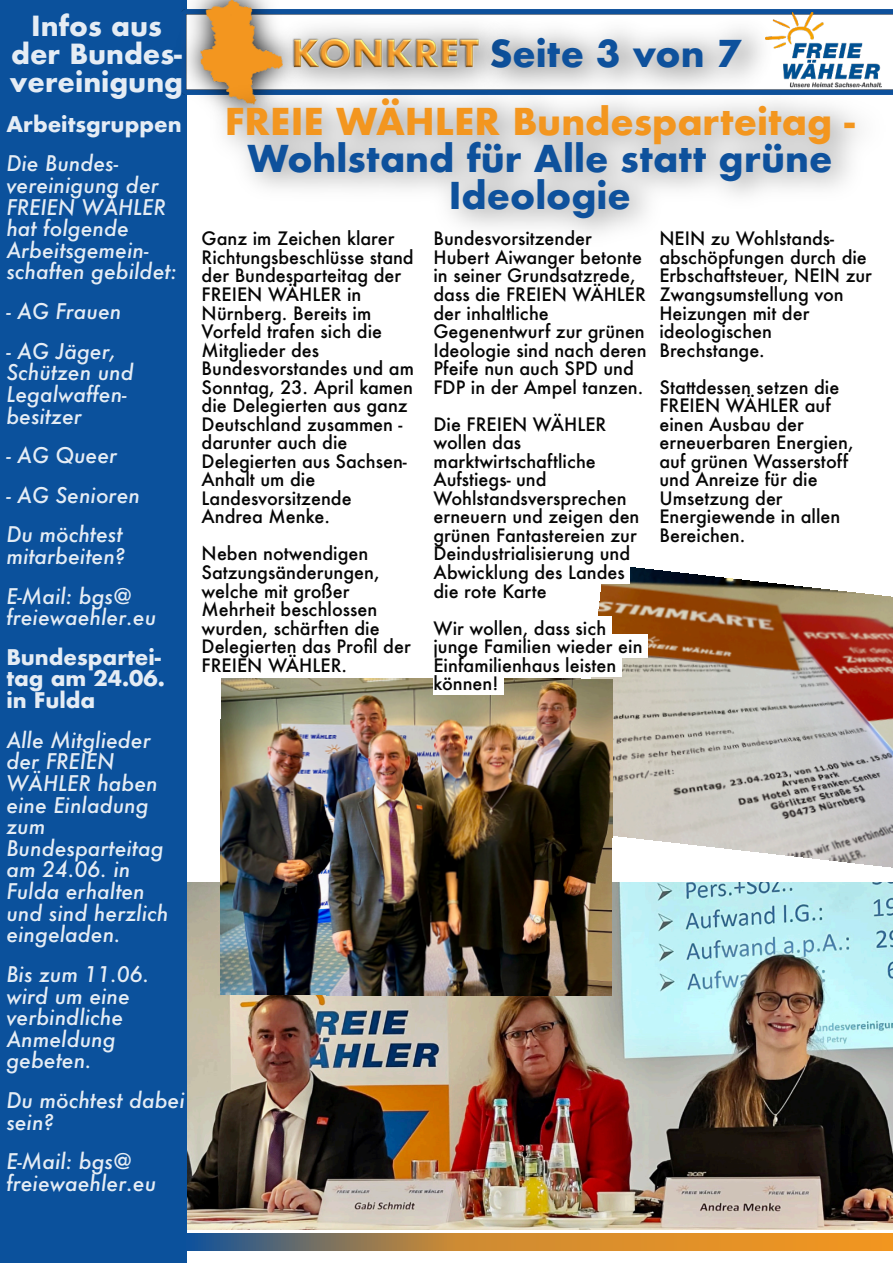
<style>
.page{position:relative;width:893px;height:1263px;background:#fff}
.page>*{position:absolute;margin:0;border:0;box-sizing:border-box;transform-origin:0 0}
.t1{font:36px/37px "font 000000002 a 273745";color:#0e519c;text-align:center}
.t2{font:36px "font 000000002 a 273745";color:#f3961f}
.t3{font:27px/27.8px "font 000000002 a 273745";color:rgb(255 255 255/.9);text-align:center}
.t4{font:21px/21.6px "font 000000002 a 273745";color:rgb(255 255 255/.9)}
.t5{font:18px/18.6px "font 000000002 a 273745";color:#060606}
</style>
<div class="page">
<img style="left:591px;top:567px;width:302px;height:301px">
<img style="left:187px;top:883px;width:706px;height:347px">
<img style="left:220px;top:678px;width:393px;height:317px">
<div style="left:0;top:0;width:187px;height:1263px;background:#0b519c"></div>
<img style="left:309px;top:10px;width:584px;height:85px">
<img style="left:766px;top:12px;width:116px;height:65px">
<img style="left:510px;top:18px;width:263px;height:59px">
<img style="left:309px;top:17px;width:201px;height:60px">
<img style="left:181px;top:0;width:128px;height:95px">
<img style="left:201px;top:0;width:81px;height:101px">
<div style="left:433px;top:560px;width:197px;height:24px;background:#fff"></div>
<div style="left:433px;top:616px;width:179px;height:23px;background:#fff"></div>
<div style="left:433px;top:634px;width:215px;height:24px;background:#fff"></div>
<div style="left:433px;top:653px;width:189px;height:23px;background:#fff"></div>
<div style="left:433px;top:672px;width:71px;height:23px;background:#fff"></div>
<svg style="left:187px;top:1233px;width:705px;height:18px;background:#b6833f"></svg>
<img style="left:211px;top:77px;width:674px;height:156px">
<h2 class="t3" style="left:10px;top:12px;width:175px">Infos aus der Bundes&shy;vereinigung</h2>
<p class="t4" style="left:6px;top:104px;width:177px;line-height:39.6px">Arbeitsgruppen<br>Die Bundes-</p>
<p class="t4" style="left:6px;top:174px;width:172px">vereinigung der<br>FREIEN WÄHLER hat folgende<br>Arbeitsgemein&shy;schaften gebildet:</p>
<p class="t4" style="left:6px;top:300px;width:116px">- AG Frauen</p>
<p class="t4" style="left:6px;top:340px;width:129px">- AG Jäger,<br>Schützen und<br>Legalwaffen&shy;besitzer</p>
<p class="t4" style="left:6px;top:444px;width:112px">- AG Queer</p>
<p class="t4" style="left:6px;top:475px;width:135px;line-height:39.6px">- AG Senioren<br>Du möchtest</p>
<p class="t4" style="left:6px;top:536px;width:127px;line-height:39.6px">mitarbeiten?<br>E-Mail: bgs@</p>
<p class="t4" style="left:6px;top:597px;width:156px;line-height:39.6px">freiewaehler.eu<br>Bundespartei-</p>
<p class="t4" style="left:6px;top:667px;width:160px">tag am 24.06. in Fulda</p>
<p class="t4" style="left:6px;top:729px;width:163px">Alle Mitglieder der FREIEN<br>WÄHLER haben eine Einladung zum<br>Bundesparteitag am 24.06. in<br>Fulda erhalten und sind herzlich eingeladen.</p>
<p class="t4" style="left:6px;top:963px;width:144px">Bis zum 11.06. wird um eine verbindliche<br>Anmeldung gebeten.</p>
<p class="t4" style="left:6px;top:1089px;width:180px">Du möchtest dabei sein?</p>
<p class="t4" style="left:6px;top:1150px;width:151px">E-Mail: bgs@ freiewaehler.eu</p>
<h1 class="t1" style="left:489px;top:35px;width:253px">Seite 3 von 7</h1>
<h1 class="t2" style="left:225px;top:98px;width:631px">FREIE WÄHLER Bundesparteitag -</h1>
<h1 class="t1" style="left:247px;top:140px;width:586px">Wohlstand für Alle statt grüne<br>Ideologie</h1>
<p class="t5" style="left:202px;top:229px;width:214px">Ganz im Zeichen klarer<br>Richtungsbeschlüsse stand der Bundesparteitag der<br>FREIEN WÄHLER in<br>Nürnberg. Bereits im<br>Vorfeld trafen sich die<br>Mitglieder des<br>Bundesvorstandes und am<br>Sonntag, 23. April kamen die Delegierten aus ganz<br>Deutschland zusammen - darunter auch die<br>Delegierten aus Sachsen-<br>Anhalt um die<br>Landesvorsitzende<br>Andrea Menke.</p>
<p class="t5" style="left:202px;top:544px;width:211px">Neben notwendigen<br>Satzungsänderungen, welche mit großer<br>Mehrheit beschlossen wurden, schärften die<br>Delegierten das Profil der<br>FREIEN WÄHLER.</p>
<p class="t5" style="left:433px;top:229px;width:215px">Bundesvorsitzender<br>Hubert Aiwanger betonte in seiner Grundsatzrede, dass die FREIEN WÄHLER der inhaltliche<br>Gegenentwurf zur grünen<br>Ideologie sind nach deren<br>Pfeife nun auch SPD und<br>FDP in der Ampel tanzen.</p>
<p class="t5" style="left:433px;top:414px;width:208px">Die FREIEN WÄHLER wollen das marktwirtschaftliche<br>Aufstiegs- und<br>Wohlstandsversprechen erneuern und zeigen den grünen Fantastereien zur<br>Deindustrialisierung und<br>Abwicklung des Landes die rote Karte</p>
<p class="t5" style="left:433px;top:618px;width:211px">Wir wollen, dass sich junge Familien wieder ein<br>Einfamilienhaus leisten können!</p>
<p class="t5" style="left:659px;top:229px;width:214px">NEIN zu Wohlstands&shy;abschöpfungen durch die<br>Erbschaftsteuer, NEIN zur<br>Zwangsumstellung von<br>Heizungen mit der ideologischen<br>Brechstange.</p>
<p class="t5" style="left:659px;top:377px;width:196px">Stattdessen setzen die<br>FREIEN WÄHLER auf einen Ausbau der erneuerbaren Energien, auf grünen Wasserstoff und Anreize für die<br>Umsetzung der<br>Energiewende in allen<br>Bereichen.</p>
</div>
